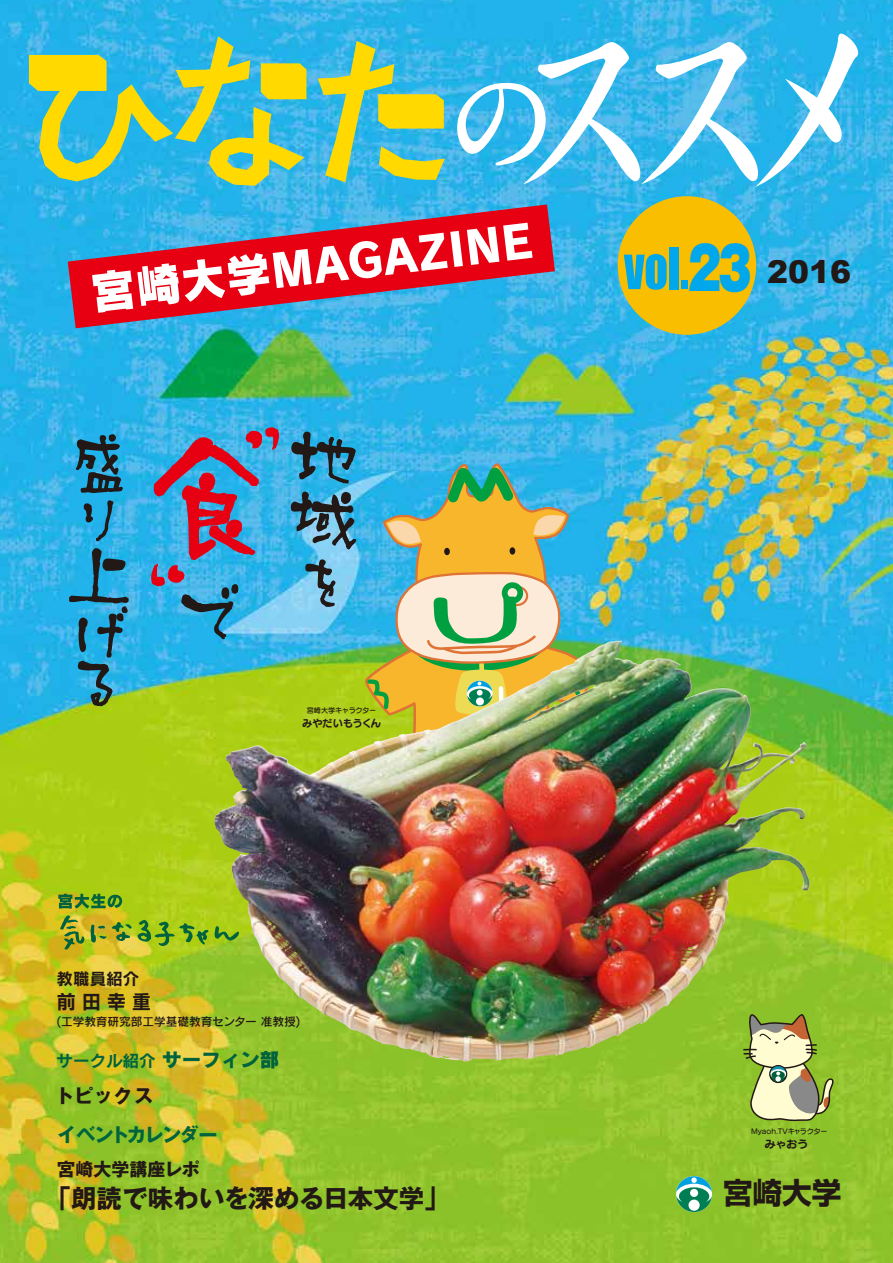
<style>
.page{position:relative;width:893px;height:1263px;background:#fff}
.page>*{position:absolute;margin:0;border:0;box-sizing:border-box;transform-origin:0 0}
.t1{font:700 113.7px "A1 Mincho Std";color:#fff}
.t2{font:84.75px "Gofu Jyuu";color:#221815;scale:.85 1}
.t3{font:66.9px/61.8px "Gofu Jyuu";color:#221815}
.t4{font:63.3px/54.9px "Gofu Jyuu";color:#221815}
.t5{font:900 31.5px "Arial";color:#221815}
.t6{font:700 29.55px "Shin Go Pr 5";color:#221815}
.t7{font:700 25.5px "Gothic MB101 Pr 5";letter-spacing:.005em;color:#221815}
.t8{font:19.5px "Rodin Pro B";color:#221815}
.t9{font:700 19.2px "Gothic MB101 Pr 5";letter-spacing:-.08em;color:#00633d}
.t10{font:700 19.2px "Gothic MB101 Pr 5";letter-spacing:.025em;color:#221815}
.t11{font:700 18px "Gothic MB101 Pr 5";color:#221815}
.t12{font:16.5px "Rodin Pro B";color:#00633d}
.t13{font:16.5px "Rodin Pro B";letter-spacing:.005em;color:#221815}
.t14{font:11.7px "Rodin Pro DB";letter-spacing:-.005em;color:#221815}
.t15{font:10.65px "Seurat Pro B";color:#221815;scale:1.05 1}
.t16{font:10.2px "Seurat Pro B";letter-spacing:-.02em;color:#221815}
.t17{font:7.2px "Seurat Pro DB";letter-spacing:-.015em;color:#221815}
.s1{font-family:"Rodin Pro EB";font-size:19.5px}
.s2{font-family:"Gothic MB101 Pr 5";font-size:56.85px;color:#00a7ea}
</style>
<div class="page">
<img style="left:0;top:0;width:893px;height:1263px">
<img style="left:214px;top:640px;width:406px;height:258px">
<svg style="left:676px;top:1176px;width:36px;height:36px"></svg>
<svg style="left:58px;top:894px;width:67px;height:14px"></svg>
<svg style="left:215px;top:926px;width:24px;height:14px"></svg>
<svg style="left:90px;top:924px;width:16px;height:19px"></svg>
<svg style="left:60px;top:915px;width:24px;height:34px"></svg>
<svg style="left:112px;top:920px;width:96px;height:26px"></svg>
<svg style="left:742px;top:1012px;width:95px;height:110px"></svg>
<div style="left:769px;top:1065px;width:18px;height:18px;border:1px solid #221815;border-radius:50%"></div>
<div style="left:618px;top:196px;width:138px;height:139px;background:#fabe00;border-radius:50%"></div>
<svg style="left:68px;top:204px;width:487px;height:124px"></svg>
<svg style="left:92px;top:223px;width:441px;height:90px"></svg>
<svg style="left:624px;top:254px;width:43px;height:36px"></svg>
<div style="left:670px;top:247px;width:9px;height:42px;background:#00a7ea"></div>
<div style="left:681px;top:281px;width:7px;height:8px;background:#00a7ea"></div>
<svg style="left:456px;top:34px;width:402px;height:153px"></svg>
<svg style="left:318px;top:41px;width:127px;height:141px"></svg>
<svg style="left:29px;top:36px;width:277px;height:150px"></svg>
<img style="left:290px;top:431px;width:303px;height:339px">
<svg style="left:151px;top:427px;width:129px;height:213px"></svg>
<svg style="left:75px;top:433px;width:51px;height:61px"></svg>
<svg style="left:68px;top:500px;width:62px;height:207px"></svg>
<p class="t1" style="left:445px;top:30px;width:115px">の</p>
<p class="t4" style="left:67px;top:436px;width:62px">盛り上げる</p>
<p class="t3" style="left:291px;top:427px;width:66px">地域</p>
<p class="t2" style="left:174px;top:569px;width:190px">で <sup>を</sup></p>
<p class="t17" style="left:307px;top:706px;width:71px">宮崎大学キャラクター</p>
<p class="t16" style="left:302px;top:716px;width:80px">みやだいもうくん</p>
<p class="t13" style="left:57px;top:968px;width:84px">教職員紹介</p>
<p class="t8" style="left:57px;top:989px;width:96px">前田幸重</p>
<p class="t14" style="left:57px;top:1014px;width:245px">(工学教育研究部工学基礎教育センター 准教授)</p>
<p class="t12" style="left:57px;top:1050px;width:224px">サークル紹介<span class="s1">サーフィン部</span></p>
<p class="t10" style="left:55px;top:1080px;width:99px">トピックス</p>
<p class="t9" style="left:58px;top:1118px;width:162px">イベントカレンダー</p>
<p class="t11" style="left:57px;top:1154px;width:144px">宮崎大学講座レポ</p>
<p class="t7" style="left:45px;top:1177px;width:406px">「朗読で味わいを深める日本文学」</p>
<p class="t5" style="left:688px;top:249px;width:165px"><span class="s2">23</span> 2016</p>
<p class="t17" style="left:751px;top:1127px;width:85px">Myaoh.TVキャラクター　</p>
<p class="t15" style="left:765px;top:1136px;width:43px">みゃおう</p>
<p class="t6" style="left:723px;top:1169px;width:119px">宮崎大学</p>
</div>
